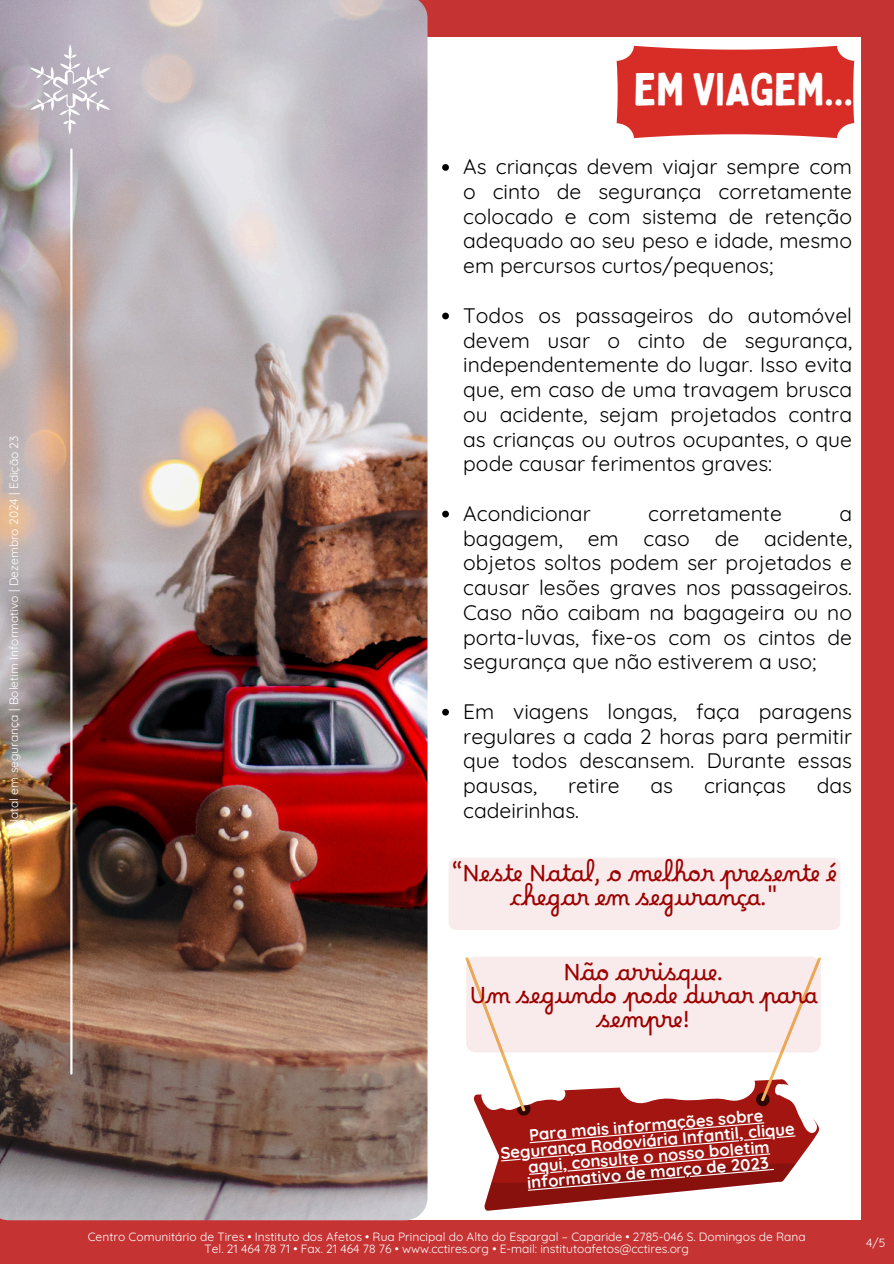
<style>
.page{position:relative;width:894px;height:1264px;background:#fff}
.page>*{position:absolute;margin:0;border:0;box-sizing:border-box;transform-origin:0 0}
.t1{font:45px "Bobby Jones";color:#fff}
.t2{font:22.5px/23.7px "Borel";color:#9d0000;text-align:center}
.t3{font:21px/24.8px "Quicksand";color:#000;text-align:justify}
.t4{font:700 16.5px "Quicksand";color:#fff}
.t5{font:12px "Quicksand";color:#fff}
</style>
<div class="page">
<div style="left:0;top:0;width:893px;height:1263px;background:#c63333"></div>
<div style="left:30px;top:37px;width:830px;height:1182px;background:#fff"></div>
<img style="left:0;top:0;width:427px;height:1220px">
<hr style="left:70px;top:149px;width:2px;height:924px;background:#fff">
<svg style="left:30px;top:44px;width:80px;height:90px;background:#c3bbc6"></svg>
<svg style="left:616px;top:45px;width:239px;height:94px;background:#dc433d"></svg>
<svg style="left:442px;top:164px;width:7px;height:7px"></svg>
<svg style="left:442px;top:312px;width:7px;height:7px"></svg>
<svg style="left:442px;top:510px;width:7px;height:7px"></svg>
<svg style="left:442px;top:708px;width:7px;height:7px"></svg>
<div style="left:448px;top:857px;width:392px;height:73px;background:#f9ebeb;border-radius:7px"></div>
<svg style="left:465px;top:957px;width:356px;height:253px"></svg>
<p class="t5" style="left:6px;top:828px;width:394px;rotate:-90deg">Natal em segurança | Boletim Informativo | Dezembro 2024 | Edição 23</p>
<p class="t1" style="left:633px;top:60px;width:221px">EM VIAGEM...</p>
<p class="t3" style="left:463px;top:154px;width:390px">As crianças devem viajar sempre com o cinto de segurança corretamente colocado e com sistema de retenção adequado ao seu peso e idade, mesmo em percursos curtos/pequenos;</p>
<p class="t3" style="left:463px;top:302px;width:390px">Todos os passageiros do automóvel devem usar o cinto de segurança, independentemente do lugar. Isso evita que, em caso de uma travagem brusca ou acidente, sejam projetados contra as crianças ou outros ocupantes, o que pode causar ferimentos graves:</p>
<p class="t3" style="left:463px;top:500px;width:129px">Acondicionar</p>
<p class="t3" style="left:648px;top:500px;width:135px">corretamente</p>
<p class="t3" style="left:463px;top:500px;width:390px;text-indent:376px">a bagagem, em caso de acidente, objetos soltos podem ser projetados e causar lesões graves nos passageiros.<br>Caso não caibam na bagageira ou no porta-luvas, fixe-os com os cintos de segurança que não estiverem a uso;</p>
<p class="t3" style="left:463px;top:698px;width:390px">Em viagens longas, faça paragens regulares a cada 2 horas para permitir que todos descansem. Durante essas pausas,</p>
<p class="t3" style="left:568px;top:773px;width:53px">retire</p>
<p class="t3" style="left:650px;top:773px;width:24px">as</p>
<p class="t3" style="left:704px;top:773px;width:83px">crianças</p>
<p class="t3" style="left:816px;top:773px;width:37px">das</p>
<p class="t3" style="left:463px;top:797px;width:117px">cadeirinhas.</p>
<h3 class="t2" style="left:452px;top:861px;width:386px">“Neste Natal, o melhor presente é chegar em segurança."</h3>
<h2 class="t2" style="left:469px;top:960px;width:349px">Não arrisque.<br>Um segundo pode durar para sempre!</h2>
<p class="t4" style="left:528px;top:1124px;width:236px;rotate:-5deg">Para mais informações sobre</p>
<p class="t4" style="left:499px;top:1143px;width:297px;rotate:-5deg">Segurança Rodoviária Infantil, clique</p>
<p class="t4" style="left:527px;top:1156px;width:243px;rotate:-5deg">aqui, consulte o nosso boletim</p>
<p class="t4" style="left:526px;top:1172px;width:244px;rotate:-5deg">informativo de março de 2023</p>
<p class="t5" style="left:88px;top:1228px;width:719px">Centro Comunitário de Tires • Instituto dos Afetos • Rua Principal do Alto do Espargal – Caparide • 2785-046 S. Domingos de Rana</p>
<h2 class="t5" style="left:204px;top:1240px;width:486px">Tel. 21 464 78 71 • Fax. 21 464 78 76 • www.cctires.org • E-mail: institutoafetos@cctires.org</h2>
<h1 class="t5" style="left:866px;top:1234px;width:21px">4/5</h1>
</div>
